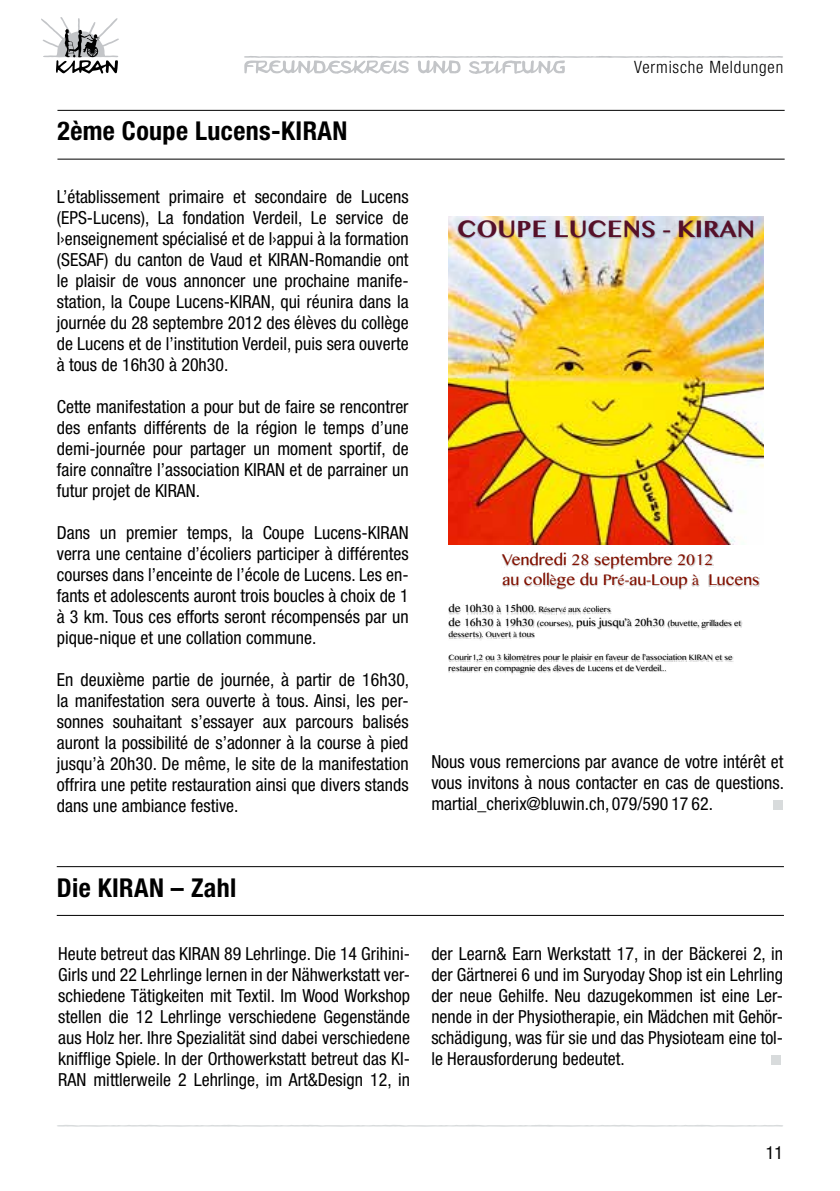
<style>
.page{position:relative;width:840px;height:1191px;background:#fff}
.page>*{position:absolute;margin:0;border:0;box-sizing:border-box;transform-origin:0 0}
.t1{font:700 condensed 26px "Helvetica Neue";letter-spacing:.015em;color:#000}
.t2{font:700 23.4px "Tamil MN";color:#561029}
.t3{font:condensed 18px/21px "Helvetica Neue";color:#000;text-align:justify}
.t4{font:300 condensed 17px "Helvetica Neue";letter-spacing:.05em;color:#000}
.t5{font:15.6px/19.8px "Tamil MN";color:#831000}
.t6{font:7.8px/13.4px "Tamil MN";color:#000}
.s1{font-family:"Times"}
.s2{font-size:10.4px}
.s3{font-family:"Times";font-size:10.4px}
</style>
<div class="page">
<svg style="left:41px;top:17px;width:78px;height:56px"></svg>
<svg style="left:57px;top:1125px;width:725px;height:1px"></svg>
<svg style="left:244px;top:56px;width:538px;height:18px"></svg>
<hr style="left:57px;top:110px;width:727px;height:1px;background:#000">
<hr style="left:57px;top:159px;width:727px;height:1px;background:#000">
<img style="left:448px;top:216px;width:315px;height:328px">
<img style="left:501px;top:553px;width:211px;height:16px">
<img style="left:502px;top:572px;width:47px;height:14px">
<svg style="left:549px;top:574px;width:7px;height:12px"></svg>
<img style="left:556px;top:572px;width:60px;height:18px">
<svg style="left:616px;top:575px;width:7px;height:11px"></svg>
<img style="left:623px;top:574px;width:64px;height:15px">
<svg style="left:691px;top:574px;width:8px;height:12px"></svg>
<img style="left:708px;top:574px;width:51px;height:12px">
<img style="left:448px;top:604px;width:45px;height:10px">
<img style="left:506px;top:604px;width:30px;height:10px">
<svg style="left:538px;top:607px;width:8px;height:7px"></svg>
<img style="left:546px;top:608px;width:16px;height:6px">
<svg style="left:562px;top:608px;width:4px;height:6px"></svg>
<img style="left:567px;top:608px;width:14px;height:6px">
<svg style="left:582px;top:608px;width:3px;height:6px"></svg>
<img style="left:585px;top:606px;width:25px;height:8px">
<img style="left:448px;top:617px;width:45px;height:10px">
<svg style="left:497px;top:605px;width:4px;height:22px"></svg>
<img style="left:506px;top:618px;width:28px;height:9px">
<img style="left:537px;top:620px;width:36px;height:8px">
<img style="left:576px;top:618px;width:50px;height:11px">
<svg style="left:626px;top:619px;width:6px;height:8px"></svg>
<img style="left:634px;top:618px;width:30px;height:9px">
<img style="left:667px;top:620px;width:74px;height:9px">
<img style="left:448px;top:631px;width:63px;height:9px">
<svg style="left:512px;top:632px;width:5px;height:7px"></svg>
<img style="left:518px;top:632px;width:16px;height:7px">
<img style="left:448px;top:654px;width:74px;height:9px">
<svg style="left:522px;top:656px;width:4px;height:6px"></svg>
<img style="left:526px;top:654px;width:206px;height:9px">
<img style="left:448px;top:664px;width:102px;height:10px">
<svg style="left:552px;top:664px;width:9px;height:8px"></svg>
<img style="left:561px;top:664px;width:105px;height:8px">
<img style="left:457px;top:220px;width:296px;height:19px">
<div style="left:772px;top:800px;width:10px;height:10px;background:#d8dbdc"></div>
<div style="left:771px;top:1054px;width:10px;height:10px;background:#d8dbdc"></div>
<hr style="left:57px;top:866px;width:726px;height:1px;background:#000">
<hr style="left:57px;top:915px;width:726px;height:1px;background:#000">
<h1 class="t1" style="left:57px;top:115px;width:291px">2ème Coupe Lucens-KIRAN</h1>
<p class="t3" style="left:57px;top:186px;width:353px">L’établissement primaire et secondaire de Lucens (EPS-Lucens), La fondation Verdeil, Le service de l›enseignement spécialisé et de l›appui à la formation (SESAF) du canton de Vaud et KIRAN-Romandie ont le plaisir de vous annoncer une prochaine manife&shy;station, la Coupe Lucens-KIRAN, qui réunira dans la journée du 28 septembre 2012 des élèves du collège de Lucens et de l’institution Verdeil, puis sera ouverte à tous de 16h30 à 20h30.</p>
<p class="t3" style="left:57px;top:396px;width:353px">Cette manifestation a pour but de faire se rencontrer des enfants différents de la région le temps d’une demi-journée pour partager un moment sportif, de faire connaître l’association KIRAN et de parrainer un futur projet de KIRAN.</p>
<p class="t3" style="left:57px;top:522px;width:353px">Dans un premier temps, la Coupe Lucens-KIRAN verra une centaine d’écoliers participer à différentes courses dans l’enceinte de l’école de Lucens. Les en&shy;fants et adolescents auront trois boucles à choix de 1 à 3 km. Tous ces efforts seront récompensés par un pique-nique et une collation commune.</p>
<p class="t3" style="left:57px;top:669px;width:354px">En deuxième partie de journée, à partir de 16h30, la manifestation sera ouverte à tous. Ainsi, les per&shy;sonnes souhaitant s’essayer aux parcours balisés auront la possibilité de s’adonner à la course à pied jusqu’à 20h30. De même, le site de la manifestation offrira une petite restauration ainsi que divers stands dans une ambiance festive.</p>
<p class="t4" style="left:633px;top:58px;width:151px">Vermische Meldungen</p>
<p class="t2" style="left:457px;top:213px;width:299px">COUPE LUCENS - KIRAN</p>
<p class="t5" style="left:502px;top:550px;width:259px">Vendredi 28 septembre 2012<br>au coll<span class="s1">è</span>ge du Pr<span class="s1">é</span>-au-Loup <span class="s1">à</span> Lucens</p>
<p class="t6" style="left:448px;top:603px;width:294px"><span class="s2">de 10h30</span> <span class="s3">à</span> <span class="s2">15h00.</span> R<span class="s1">é</span>serv<span class="s1">é</span> aux <span class="s1">é</span>coliers<br><span class="s2">de 16h30</span> <span class="s3">à</span> <span class="s2">19h30</span> (courses), <span class="s2">puis jusqu’</span><span class="s3">à</span> <span class="s2">20h30</span> (buvette, grillades et</p>
<p class="t6" style="left:448px;top:628px;width:88px">desserts). Ouvert <span class="s1">à</span> tous</p>
<p class="t6" style="left:448px;top:652px;width:285px;line-height:10.4px">Courir1,2 ou 3 kilom<span class="s1">è</span>tres pour le plaisir en faveur de l’association KIRAN et se restaurer en compagnie des <span class="s1">é</span>l<span class="s1">è</span>ves de Lucens et de Verdeil...</p>
<p class="t3" style="left:431px;top:751px;width:354px">Nous vous remercions par avance de votre intérêt et vous invitons à nous contacter en cas de questions. martial_cherix@bluwin.ch, 079/590 17 62.</p>
<h1 class="t1" style="left:57px;top:871px;width:181px">Die KIRAN – Zahl</h1>
<p class="t3" style="left:58px;top:942px;width:353px">Heute betreut das KIRAN 89 Lehrlinge. Die 14 Grihini-Girls und 22 Lehrlinge lernen in der Nähwerkstatt ver&shy;schiedene Tätigkeiten mit Textil. Im Wood Workshop stellen die 12 Lehrlinge verschiedene Gegenstände aus Holz her. Ihre Spezialität sind dabei verschiedene knifflige Spiele. In der Orthowerkstatt betreut das KI-RAN mittlerweile 2 Lehrlinge, im Art&amp;Design 12, in</p>
<p class="t3" style="left:431px;top:942px;width:353px">der Learn&amp; Earn Werkstatt 17, in der Bäckerei 2, in der Gärtnerei 6 und im Suryoday Shop ist ein Lehrling der neue Gehilfe. Neu dazugekommen ist eine Ler&shy;nende in der Physiotherapie, ein Mädchen mit Gehör&shy;schädigung, was für sie und das Physioteam eine tol&shy;le Herausforderung bedeutet.</p>
<p class="t3" style="left:765px;top:1142px;width:19px">11</p>
</div>
